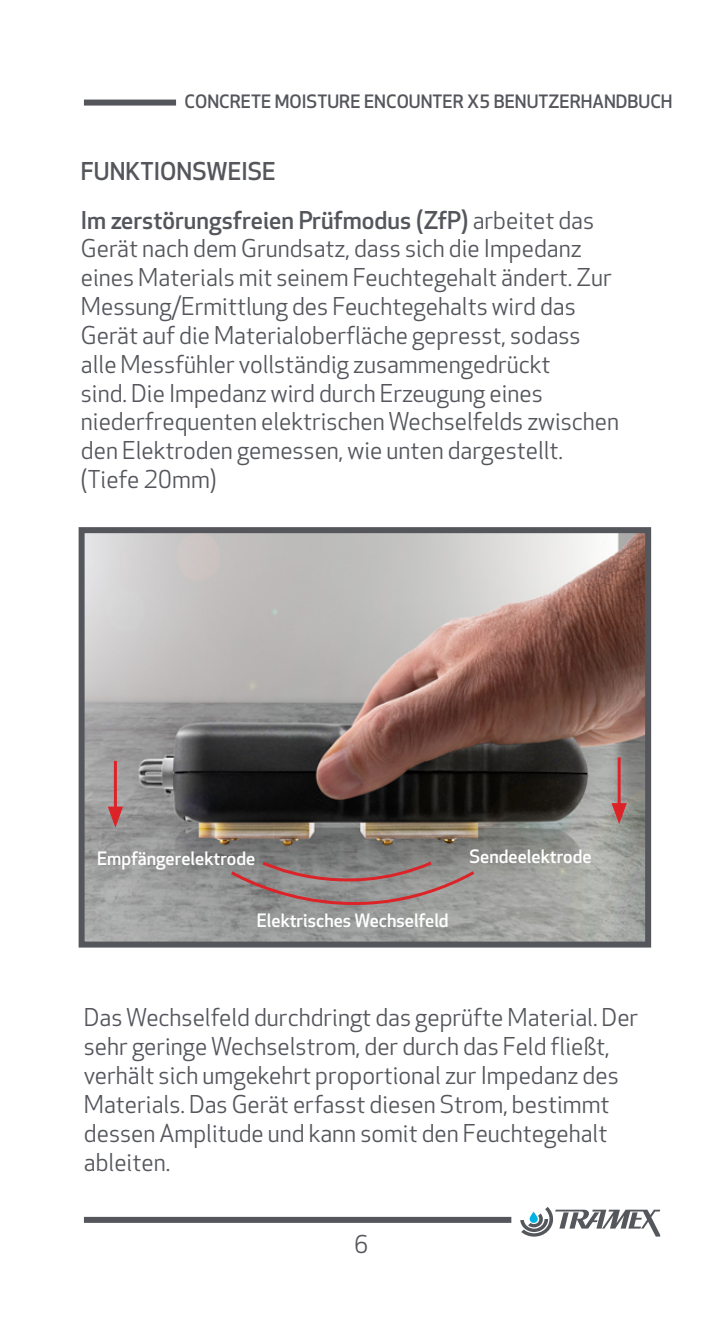
<style>
.page{position:relative;width:723px;height:1319px;background:#fff}
.page>*{position:absolute;margin:0;border:0;box-sizing:border-box;transform-origin:0 0}
.table_of_content_ite{font:24px/28.8px "Apex New";color:#54565c}
.HEADING{font:500 24px "Apex New";color:#54565c}
.t1{font:500 18px "Apex New";color:#fff}
.t2{font:500 18px "Apex New";color:#54565c}
.s1{font-weight:500}
</style>
<div class="page">
<div style="left:84px;top:1216px;width:427px;height:6px;background:#54565c"></div>
<div style="left:84px;top:99px;width:92px;height:6px;background:#54565c"></div>
<svg style="left:520px;top:1207px;width:140px;height:29px"></svg>
<img style="left:86px;top:534px;width:558px;height:406px">
<div style="left:79px;top:527px;width:572px;height:420px;border:6px solid #54565c"></div>
<hr style="left:618px;top:757px;width:3px;height:50px;background:#dc2328">
<svg style="left:611px;top:803px;width:16px;height:21px"></svg>
<hr style="left:114px;top:760px;width:3px;height:51px;background:#dc2328">
<svg style="left:108px;top:806px;width:15px;height:21px"></svg>
<svg style="left:229px;top:858px;width:249px;height:84px;background:#968d8c"></svg>
<p class="t2" style="left:185px;top:91px;width:489px">CONCRETE MOISTURE ENCOUNTER X5 BENUTZERHANDBUCH</p>
<p class="HEADING" style="left:81px;top:158px;width:196px">FUNKTIONSWEISE</p>
<p class="table_of_content_ite" style="left:81px;top:206px;width:540px"><span class="s1">Im zerstörungsfreien Prüfmodus (ZfP)</span> arbeitet das Gerät nach dem Grundsatz, dass sich die Impedanz eines Materials mit seinem Feuchtegehalt ändert. Zur Messung/Ermittlung des Feuchtegehalts wird das Gerät auf die Materialoberfläche gepresst, sodass alle Messfühler vollständig zusammengedrückt<br>sind. Die Impedanz wird durch Erzeugung eines niederfrequenten elektrischen Wechselfelds zwischen den Elektroden gemessen, wie unten dargestellt. (Tiefe 20mm)</p>
<p class="t1" style="left:97px;top:848px;width:160px">Empfängerelektrode</p>
<p class="t1" style="left:469px;top:846px;width:124px">Sendeelektrode</p>
<p class="t1" style="left:257px;top:909px;width:194px">Elektrisches Wechselfeld</p>
<p class="table_of_content_ite" style="left:84px;top:1004px;width:556px">Das Wechselfeld durchdringt das geprüfte Material. Der sehr geringe Wechselstrom, der durch das Feld fließt, verhält sich umgekehrt proportional zur Impedanz des Materials. Das Gerät erfasst diesen Strom, bestimmt dessen Amplitude und kann somit den Feuchtegehalt ableiten.</p>
<p class="table_of_content_ite" style="left:354px;top:1230px;width:16px">6</p>
</div>
